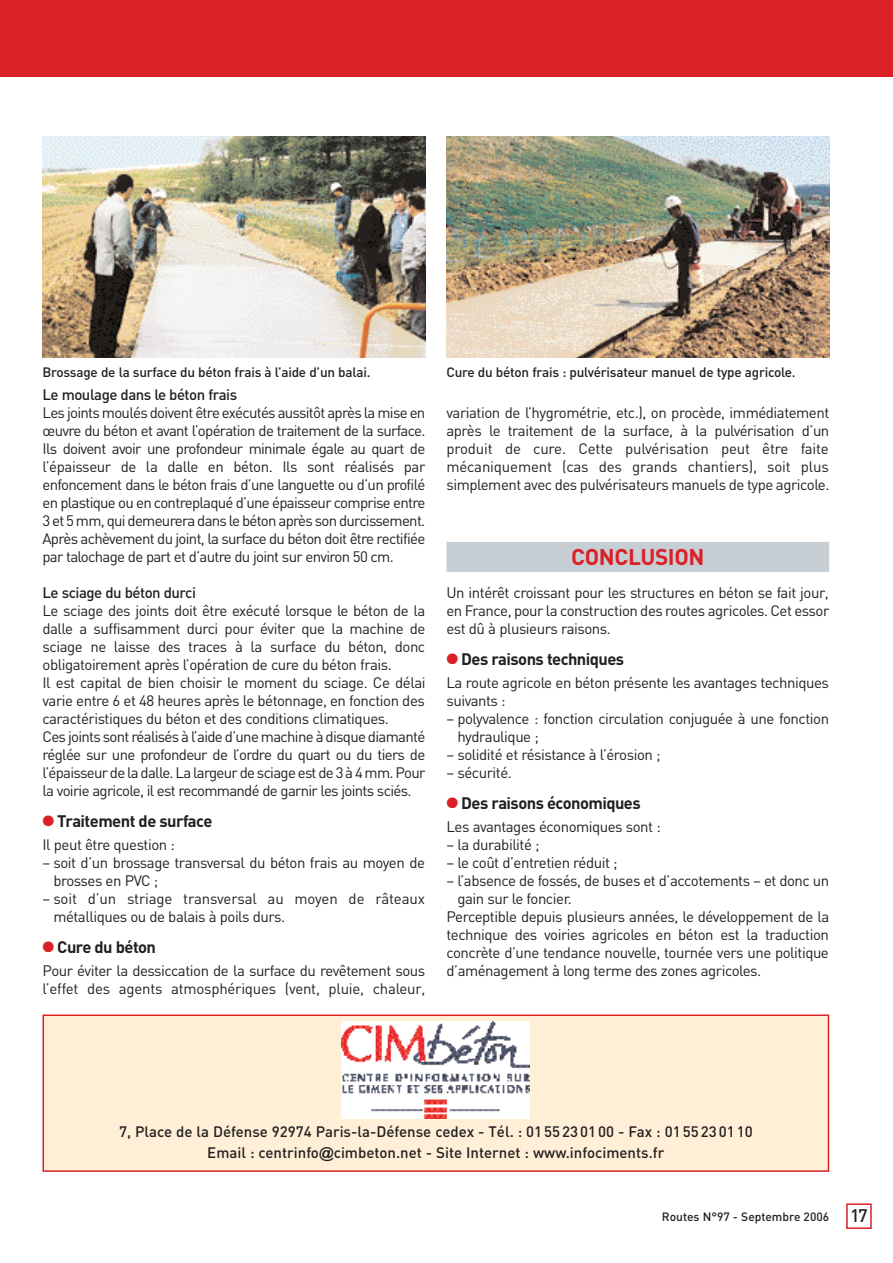
<style>
.page{position:relative;width:893px;height:1263px;background:#fff}
.page>*{position:absolute;margin:0;border:0;box-sizing:border-box;transform-origin:0 0}
.t1{font:700 22.5px "DIN";letter-spacing:-.015em;color:#da2128}
.t2{font:700 16.5px "DIN";letter-spacing:-.035em;color:#231f20}
.t3{font:15px/18px "DIN";letter-spacing:-.03em;color:#231f20}
.t4{font:500 15px/21px "DIN";color:#231f20;text-align:center}
.t5{font:500 15px "DIN";letter-spacing:-.03em;color:#231f20}
.t6{font:500 13.5px "DIN";letter-spacing:-.015em;color:#231f20}
.t7{font:500 12px "DIN";color:#231f20}
.s1{color:#da2128}
.s2{font-family:"Gill Sans";font-weight:700}
.s3{font-size:18px}
</style>
<div class="page">
<div style="left:43px;top:1015px;width:785px;height:156px;background:#feefd6"></div>
<div style="left:43px;top:1014px;width:786px;height:158px;border:2px solid #da2128"></div>
<img style="left:43px;top:136px;width:382px;height:221px">
<img style="left:447px;top:136px;width:382px;height:221px">
<img style="left:342px;top:1022px;width:188px;height:64px">
<img style="left:342px;top:1086px;width:188px;height:32px">
<div style="left:446px;top:542px;width:383px;height:30px;background:#c6ced4"></div>
<div style="left:0;top:0;width:893px;height:77px;background:#da2128"></div>
<div style="left:846px;top:1203px;width:26px;height:26px;border:2px solid #da2128"></div>
<p class="t6" style="left:43px;top:364px;width:329px">Brossage de la surface du béton frais à l’aide d’un balai.</p>
<p class="t6" style="left:446px;top:364px;width:351px">Cure du béton frais : pulvérisateur manuel de type agricole.</p>
<p class="t5" style="left:43px;top:386px;width:196px">Le moulage dans le béton frais</p>
<p class="t3" style="left:43px;top:403px;width:384px;text-align:justify">Les joints moulés doivent être exécutés aussitôt après la mise en œuvre du béton et avant l’opération de traitement de la surface.<br>Ils doivent avoir une profondeur minimale égale au quart de l’épaisseur de la dalle en béton. Ils sont réalisés par enfoncement dans le béton frais d’une languette ou d’un profilé en plastique ou en contreplaqué d’une épaisseur comprise entre 3 et 5 mm, qui demeurera dans le béton après son durcissement.<br>Après achèvement du joint, la surface du béton doit être rectifiée par talochage de part et d’autre du joint sur environ 50 cm.</p>
<p class="t5" style="left:43px;top:584px;width:155px">Le sciage du béton durci</p>
<p class="t3" style="left:43px;top:601px;width:384px">Le sciage des joints doit être exécuté lorsque le béton de la dalle a suffisamment durci pour éviter que la machine de sciage ne laisse des traces à la surface du béton, donc obligatoirement après l’opération de cure du béton frais.<br>Il est capital de bien choisir le moment du sciage. Ce délai varie entre 6 et 48 heures après le bétonnage, en fonction des caractéristiques du béton et des conditions climatiques.<br>Ces joints sont réalisés à l’aide d’une machine à disque diamanté réglée sur une profondeur de l’ordre du quart ou du tiers de l’épaisseur de la dalle. La largeur de sciage est de 3 à 4 mm. Pour la voirie agricole, il est recommandé de garnir les joints sciés.</p>
<p class="t2" style="left:43px;top:812px;width:171px"><span class="s1">●</span> Traitement de surface</p>
<p class="t3" style="left:43px;top:835px;width:134px">Il peut être question :</p>
<p class="t3" style="left:53px;top:853px;width:373px;text-indent:-11px">– soit d’un brossage transversal du béton frais au moyen de brosses en PVC ;</p>
<p class="t3" style="left:53px;top:889px;width:373px;text-indent:-11px">– soit d’un striage transversal au moyen de râteaux métalliques ou de balais à poils durs.</p>
<p class="t2" style="left:43px;top:938px;width:115px"><span class="s1">●</span> Cure du béton</p>
<p class="t3" style="left:43px;top:961px;width:384px">Pour éviter la dessiccation de la surface du revêtement sous l’effet des agents atmosphériques (vent, pluie, chaleur,</p>
<p class="t3" style="left:446px;top:403px;width:384px;text-align:justify">variation de l’hygrométrie, etc.), on procède, immédiatement après le traitement de la surface, à la pulvérisation d’un produit de cure. Cette pulvérisation peut être faite mécaniquement (cas des grands chantiers), soit plus simplement avec des pulvérisateurs manuels de type agricole.</p>
<h1 class="t1" style="left:571px;top:544px;width:135px">CONCLUSION</h1>
<p class="t3" style="left:446px;top:583px;width:384px;text-align:justify">Un intérêt croissant pour les structures en béton se fait jour, en France, pour la construction des routes agricoles. Cet essor est dû à plusieurs raisons.</p>
<p class="t2" style="left:446px;top:650px;width:179px"><span class="s1">●</span> Des raisons techniques</p>
<p class="t3" style="left:446px;top:673px;width:384px">La route agricole en béton présente les avantages techniques suivants :</p>
<p class="t3" style="left:457px;top:709px;width:373px;text-indent:-11px">– polyvalence : fonction circulation conjuguée à une fonction hydraulique ;</p>
<p class="t3" style="left:446px;top:745px;width:216px">– solidité et résistance à l’érosion ;</p>
<p class="t3" style="left:446px;top:763px;width:67px">– sécurité.</p>
<p class="t2" style="left:446px;top:794px;width:196px"><span class="s1">●</span> Des raisons économiques</p>
<p class="t3" style="left:446px;top:817px;width:216px">Les avantages économiques sont :</p>
<p class="t3" style="left:446px;top:835px;width:95px">– la durabilité ;</p>
<p class="t3" style="left:446px;top:853px;width:173px">– le coût d’entretien réduit ;</p>
<p class="t3" style="left:446px;top:871px;width:384px">– l’absence de fossés, de buses et d’accotements – et donc un</p>
<p class="t3" style="left:457px;top:889px;width:116px">gain sur le foncier.</p>
<p class="t3" style="left:446px;top:907px;width:384px">Perceptible depuis plusieurs années, le développement de la</p>
<p class="t3" style="left:446px;top:925px;width:384px">technique des voiries agricoles en béton est la traduction</p>
<p class="t3" style="left:446px;top:943px;width:384px">concrète d’une tendance nouvelle, tournée vers une politique</p>
<p class="t3" style="left:446px;top:961px;width:316px">d’aménagement à long terme des zones agricoles.</p>
<p class="t4" style="left:119px;top:1121px;width:635px">7, Place de la Défense 92974 Paris-la-Défense cedex - Tél. : 01 55 23 01 00 - Fax : 01 55 23 01 10<br>Email : centrinfo<span class="s2">@</span>cimbeton.net - Site Internet : www.infociments.fr</p>
<p class="t7" style="left:662px;top:1210px;width:207px">Routes N°97 - Septembre 2006 <span class="s3">17</span></p>
</div>
